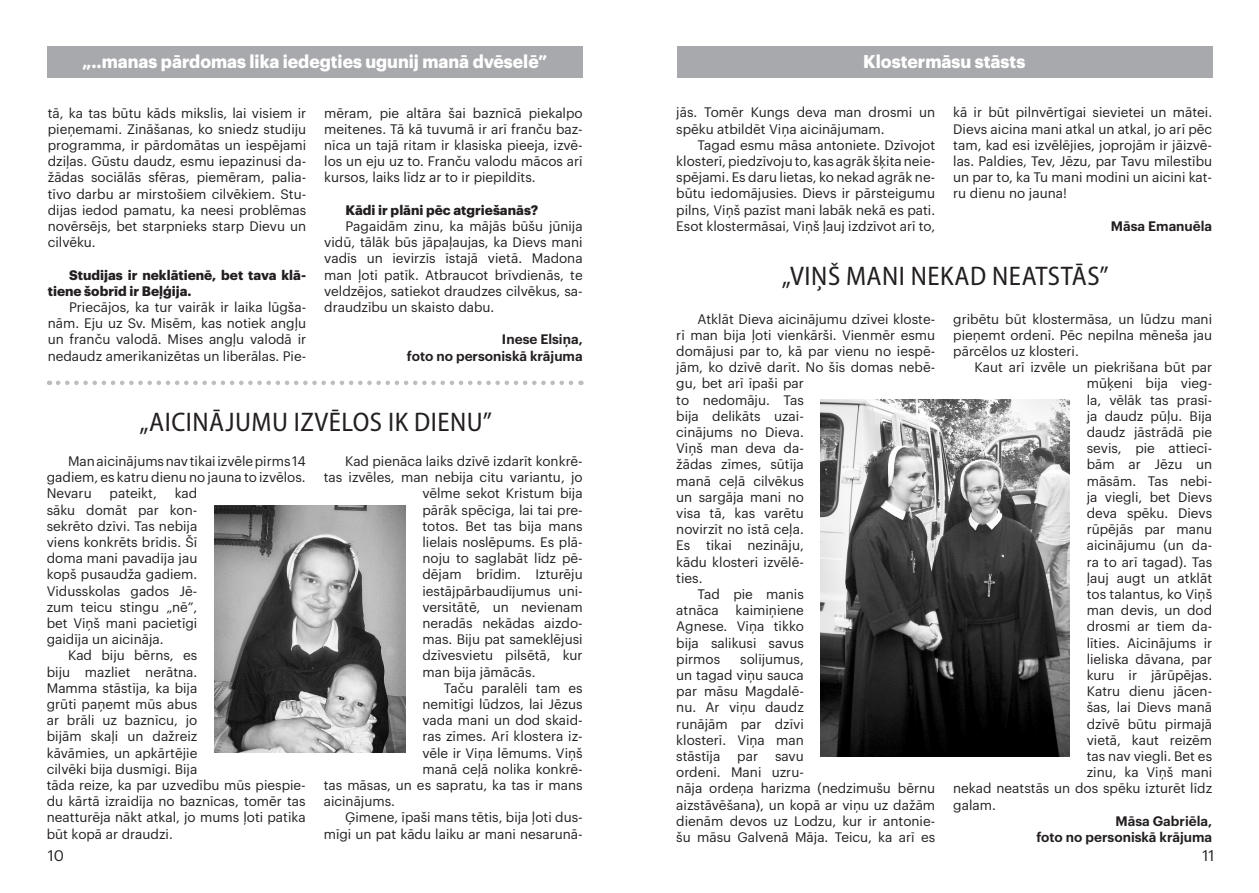
<style>
.page{position:relative;width:1259px;height:893px;background:#fff}
.page>*{position:absolute;margin:0;border:0;box-sizing:border-box;transform-origin:0 0}
.t1{font:semi-condensed 27px "Myriad Pro";letter-spacing:.02em;color:#231f20}
.t2{font:700 18px "Graphik";color:#fff;scale:.96 1}
.t3{font:700 18px "Graphik";color:#fff}
.t4{font:15px "Graphik";color:#231f20}
.t5{font:13.5px/16.2px "Graphik";color:#231f20;text-align:justify}
.t6{font:600 13.5px/16.2px "Graphik";color:#231f20;text-align:right}
.t7{font:700 13.5px/16.2px "Graphik";color:#231f20}
</style>
<div class="page">
<div style="left:677px;top:47px;width:535px;height:31px;background:#a8a9ad"></div>
<div style="left:48px;top:47px;width:535px;height:31px;background:#a8a9ad"></div>
<svg style="left:58px;top:381px;width:523px;height:4px"></svg>
<img style="left:214px;top:506px;width:191px;height:247px">
<img style="left:821px;top:400px;width:248px;height:357px">
<h2 class="t2" style="left:82px;top:48px;width:486px">„..manas pārdomas lika iedegties ugunij manā dvēselē”</h2>
<h2 class="t3" style="left:863px;top:48px;width:164px">Klostermāsu stāsts</h2>
<p class="t5" style="left:48px;top:103px;width:260px">tā, ka tas būtu kāds mikslis, lai visiem ir pieņemami. Zināšanas, ko sniedz studiju programma, ir pārdomātas un iespējami dziļas. Gūstu daudz, esmu iepazinusi da&shy;žādas sociālās sfēras, piemēram, palia&shy;tīvo darbu ar mirstošiem cilvēkiem. Stu&shy;dijas iedod pamatu, ka neesi problēmas novērsējs, bet starpnieks starp Dievu un cilvēku.</p>
<p class="t7" style="left:48px;top:265px;width:260px;text-indent:21px">Studijas ir neklātienē, bet tava klā&shy;tiene šobrīd ir Beļģija.</p>
<p class="t5" style="left:48px;top:298px;width:260px;text-indent:21px">Priecājos, ka tur vairāk ir laika lūgša&shy;nām. Eju uz Sv. Misēm, kas notiek angļu un franču valodā. Mises angļu valodā ir nedaudz amerikanizētas un liberālas. Pie-</p>
<p class="t5" style="left:676px;top:103px;width:260px">jās. Tomēr Kungs deva man drosmi un spēku atbildēt Viņa aicinājumam.</p>
<p class="t5" style="left:676px;top:136px;width:260px;text-indent:21px">Tagad esmu māsa antoniete. Dzīvojot klosterī, piedzīvoju to, kas agrāk šķita neie&shy;spējami. Es daru lietas, ko nekad agrāk ne&shy;būtu iedomājusies. Dievs ir pārsteigumu pilns, Viņš pazīst mani labāk nekā es pati.<br>Esot klostermāsai, Viņš ļauj izdzīvot arī to,</p>
<p class="t5" style="left:953px;top:103px;width:260px">kā ir būt pilnvērtīgai sievietei un mātei.<br>Dievs aicina mani atkal un atkal, jo arī pēc tam, kad esi izvēlējies, joprojām ir jāizvē&shy;las. Paldies, Tev, Jēzu, par Tavu mīlestību un par to, ka Tu mani modini un aicini kat&shy;ru dienu no jauna!</p>
<p class="t6" style="left:1111px;top:217px;width:103px">Māsa Emanuēla</p>
<p class="t5" style="left:324px;top:103px;width:260px">mēram, pie altāra šai baznīcā piekalpo meitenes. Tā kā tuvumā ir arī franču baz&shy;nīca un tajā ritam ir klasiska pieeja, izvē&shy;los un eju uz to. Franču valodu mācos arī kursos, laiks līdz ar to ir piepildīts.</p>
<p class="t7" style="left:345px;top:201px;width:194px">Kādi ir plāni pēc atgriešanās?</p>
<p class="t5" style="left:324px;top:217px;width:260px;text-indent:21px">Pagaidām zinu, ka mājās būšu jūnija vidū, tālāk būs jāpaļaujas, ka Dievs mani vadīs un ievirzīs īstajā vietā. Madona man ļoti patīk. Atbraucot brīvdienās, te veldzējos, satiekot draudzes cilvēkus, sa&shy;draudzību un skaisto dabu.</p>
<p class="t6" style="left:407px;top:330px;width:177px">Inese Elsiņa,<br>foto no personiskā krājuma</p>
<h1 class="t1" style="left:782px;top:260px;width:328px">„VIŅŠ MANI NEKAD NEATSTĀS”</h1>
<p class="t5" style="left:697px;top:309px;width:239px">Atklāt Dieva aicinājumu dzīvei kloste-</p>
<p class="t5" style="left:676px;top:326px;width:260px">rī man bija ļoti vienkārši. Vienmēr esmu</p>
<p class="t5" style="left:676px;top:342px;width:260px">domājusi par to, kā par vienu no iespē-</p>
<p class="t5" style="left:676px;top:358px;width:260px">jām, ko dzīvē darīt. No šīs domas nebē-</p>
<p class="t5" style="left:676px;top:374px;width:129px">gu, bet arī īpaši par</p>
<p class="t5" style="left:676px;top:390px;width:129px">to nedomāju. Tas</p>
<p class="t5" style="left:676px;top:407px;width:129px">bija delikāts uzai-</p>
<p class="t5" style="left:676px;top:423px;width:129px">cinājums no Dieva.</p>
<p class="t5" style="left:676px;top:439px;width:129px">Viņš man deva da-</p>
<p class="t5" style="left:676px;top:455px;width:129px">žādas zīmes, sūtīja</p>
<p class="t5" style="left:676px;top:471px;width:129px">manā ceļā cilvēkus</p>
<p class="t5" style="left:676px;top:488px;width:129px">un sargāja mani no</p>
<p class="t5" style="left:676px;top:504px;width:129px">visa tā, kas varētu</p>
<p class="t5" style="left:676px;top:520px;width:129px">novirzīt no īstā ceļa.</p>
<p class="t5" style="left:676px;top:536px;width:129px">Es tikai nezināju,</p>
<p class="t5" style="left:676px;top:552px;width:129px">kādu klosteri izvēlē-</p>
<p class="t5" style="left:676px;top:569px;width:28px">ties.</p>
<p class="t5" style="left:697px;top:585px;width:108px">Tad pie manis</p>
<p class="t5" style="left:676px;top:601px;width:129px">atnāca kaimiņiene</p>
<p class="t5" style="left:676px;top:617px;width:129px">Agnese. Viņa tikko</p>
<p class="t5" style="left:676px;top:633px;width:129px">bija salikusi savus</p>
<p class="t5" style="left:676px;top:650px;width:45px">pirmos</p>
<p class="t5" style="left:953px;top:309px;width:260px">gribētu būt klostermāsa, un lūdzu mani pieņemt ordenī. Pēc nepilna mēneša jau pārcēlos uz klosteri.</p>
<p class="t5" style="left:974px;top:358px;width:239px">Kaut arī izvēle un piekrišana būt par</p>
<p class="t5" style="left:1086px;top:374px;width:127px">mūķeni bija vieg-</p>
<p class="t5" style="left:1086px;top:390px;width:127px">la, vēlāk tas prasī-</p>
<p class="t5" style="left:1086px;top:407px;width:127px">ja daudz pūļu. Bija</p>
<p class="t5" style="left:1086px;top:423px;width:127px">daudz jāstrādā pie</p>
<p class="t5" style="left:1086px;top:439px;width:127px">sevis, pie attiecī-</p>
<p class="t5" style="left:1086px;top:455px;width:127px">bām ar Jēzu un</p>
<p class="t5" style="left:1086px;top:471px;width:127px">māsām. Tas nebi-</p>
<p class="t5" style="left:1086px;top:488px;width:127px">ja viegli, bet Dievs</p>
<p class="t5" style="left:1086px;top:504px;width:127px">deva spēku. Dievs</p>
<p class="t5" style="left:1086px;top:520px;width:127px">rūpējās par manu</p>
<p class="t5" style="left:1086px;top:536px;width:125px">aicinājumu (un da-</p>
<p class="t5" style="left:1086px;top:552px;width:127px">ra to arī tagad). Tas</p>
<p class="t5" style="left:1086px;top:569px;width:127px">ļauj augt un atklāt</p>
<p class="t5" style="left:1086px;top:585px;width:127px">tos talantus, ko Viņš</p>
<p class="t5" style="left:1086px;top:601px;width:127px">man devis, un dod</p>
<p class="t5" style="left:1086px;top:617px;width:127px">drosmi ar tiem da-</p>
<p class="t5" style="left:1086px;top:633px;width:127px">līties. Aicinājums ir</p>
<p class="t5" style="left:1086px;top:650px;width:127px">lieliska dāvana, par</p>
<p class="t5" style="left:1086px;top:666px;width:127px">kuru ir jārūpējas.</p>
<p class="t5" style="left:1086px;top:682px;width:127px">Katru dienu jācen-</p>
<p class="t5" style="left:1086px;top:698px;width:127px">šas, lai Dievs manā</p>
<p class="t5" style="left:1086px;top:714px;width:127px">dzīvē būtu pirmajā</p>
<p class="t5" style="left:1086px;top:731px;width:127px">vietā, kaut reizēm</p>
<p class="t5" style="left:1086px;top:747px;width:127px">tas nav viegli. Bet es</p>
<p class="t5" style="left:1086px;top:763px;width:127px">zinu, ka Viņš mani</p>
<p class="t5" style="left:953px;top:779px;width:260px">nekad neatstās un dos spēku izturēt līdz</p>
<p class="t5" style="left:953px;top:795px;width:44px">galam.</p>
<p class="t6" style="left:1036px;top:812px;width:177px">Māsa Gabriēla,<br>foto no personiskā krājuma</p>
<h1 class="t1" style="left:140px;top:405px;width:354px">„AICINĀJUMU IZVĒLOS IK DIENU”</h1>
<p class="t5" style="left:47px;top:452px;width:260px;text-indent:21px">Man aicinājums nav tikai izvēle pirms 14 gadiem, es katru dienu no jauna to izvēlos.<br>Nevaru</p>
<p class="t5" style="left:345px;top:452px;width:239px">Kad pienāca laiks dzīvē izdarīt konkrē-</p>
<p class="t5" style="left:324px;top:468px;width:260px">tas izvēles, man nebija citu variantu, jo</p>
<p class="t5" style="left:422px;top:484px;width:162px">vēlme sekot Kristum bija</p>
<p class="t5" style="left:422px;top:500px;width:162px">pārāk spēcīga, lai tai pre-</p>
<p class="t5" style="left:422px;top:517px;width:162px">totos. Bet tas bija mans</p>
<p class="t5" style="left:422px;top:533px;width:160px">lielais noslēpums. Es plā-</p>
<p class="t5" style="left:422px;top:549px;width:160px">noju to saglabāt līdz pē-</p>
<p class="t5" style="left:422px;top:565px;width:162px">dējam brīdim. Izturēju</p>
<p class="t5" style="left:422px;top:581px;width:162px">iestājpārbaudījumus uni-</p>
<p class="t5" style="left:422px;top:598px;width:162px">versitātē, un nevienam</p>
<p class="t5" style="left:422px;top:614px;width:162px">neradās nekādas aizdo-</p>
<p class="t5" style="left:422px;top:630px;width:162px">mas. Biju pat sameklējusi</p>
<p class="t5" style="left:422px;top:646px;width:162px">dzīvesvietu pilsētā, kur</p>
<p class="t5" style="left:422px;top:662px;width:115px">man bija jāmācās.</p>
<p class="t5" style="left:444px;top:679px;width:140px">Taču paralēli tam es</p>
<p class="t5" style="left:422px;top:695px;width:162px">nemitīgi lūdzos, lai Jēzus</p>
<p class="t5" style="left:422px;top:711px;width:162px">vada mani un dod skaid-</p>
<p class="t5" style="left:422px;top:727px;width:162px">ras zīmes. Arī klostera iz-</p>
<p class="t5" style="left:422px;top:743px;width:162px">vēle ir Viņa lēmums. Viņš</p>
<p class="t5" style="left:422px;top:760px;width:162px">manā ceļā nolika konkrē-</p>
<p class="t5" style="left:324px;top:776px;width:260px">tas māsas, un es sapratu, ka tas ir mans</p>
<p class="t5" style="left:324px;top:792px;width:73px">aicinājums.</p>
<p class="t5" style="left:345px;top:808px;width:239px">Ģimene, īpaši mans tētis, bija ļoti dus-</p>
<p class="t5" style="left:324px;top:824px;width:260px">mīgi un pat kādu laiku ar mani nesarunā-</p>
<p class="t5" style="left:47px;top:484px;width:152px;text-align:left;text-indent:128px">kad sāku domāt par kon&shy;sekrēto dzīvi. Tas nebija viens konkrēts brīdis. Šī doma mani pavadīja jau kopš pusaudža gadiem.<br>Vidusskolas gados Jē&shy;zum teicu stingu „nē”, bet Viņš mani pacietīgi gaidīja un aicināja.</p>
<p class="t5" style="left:47px;top:646px;width:260px;text-align:left;text-indent:21px">Kad biju bērns, es<br>biju mazliet nerātna.<br>Mamma stāstīja, ka bija<br>grūti paņemt mūs abus<br>ar brāli uz baznīcu, jo<br>bijām skaļi un dažreiz<br>kāvāmies, un apkārtējie<br>cilvēki bija dusmīgi. Bija<br>tāda reize, ka par uzvedību mūs piespie&shy;du kārtā izraidīja no baznīcas, tomēr tas neatturēja nākt atkal, jo mums ļoti patika būt kopā ar draudzi.</p>
<p class="t5" style="left:110px;top:484px;width:49px">pateikt,</p>
<p class="t5" style="left:676px;top:650px;width:129px;text-indent:64px">solījumus, un tagad viņu sauca par māsu Magdalē&shy;nu. Ar viņu daudz runājām par dzīvi klosterī. Viņa man stāstīja</p>
<p class="t5" style="left:676px;top:747px;width:260px;text-align:left;text-indent:99px">savu<br>ordeni. Mani uzru-<br>nāja ordeņa harizma (nedzimušu bērnu aizstāvēšana), un kopā ar viņu uz dažām dienām devos uz Lodzu, kur ir antonie&shy;šu māsu Galvenā Māja. Teicu, ka arī es</p>
<p class="t5" style="left:737px;top:747px;width:22px">par</p>
<p class="t4" style="left:48px;top:845px;width:18px">10</p>
<p class="t4" style="left:1202px;top:845px;width:13px">11</p>
</div>
